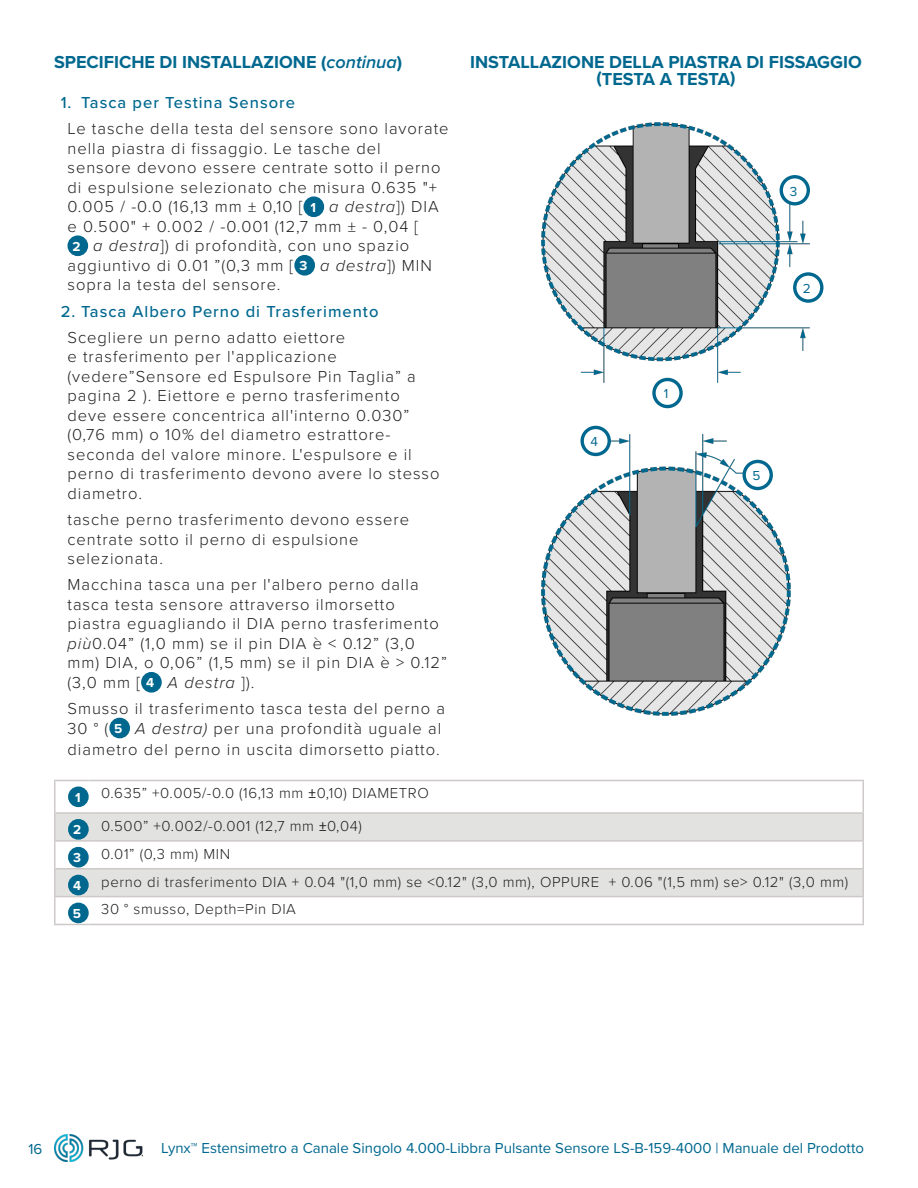
<style>
.page{position:relative;width:918px;height:1188px;background:#fff}
.page>*{position:absolute;margin:0;border:0;box-sizing:border-box;transform-origin:0 0}
.t1{font:700 18px/16.5px "Proxima Nova";color:#00688f;text-align:center}
.t2{font:300 16.5px/19.5px "Proxima Nova";letter-spacing:.06em;color:#212121}
.t3{font:500 16.5px "Proxima Nova";letter-spacing:.06em;color:#00688f}
.t4{font:300 15px "Proxima Nova";letter-spacing:.04em;color:#212121}
.t5{font:15px "Proxima Nova";color:#00688f}
.t6{font:13.5px "Proxima Nova";color:#00688f}
.t7{font:700 13.5px "Proxima Nova";color:#fff}
.s1{font-weight:600;font-style:italic}
.s2{font-weight:700;font-size:13.5px;color:#fff}
.s3{font-style:italic}
.s4{font-weight:500}
</style>
<div class="page">
<img style="left:54px;top:1134px;width:88px;height:27px">
<img style="left:542px;top:434px;width:248px;height:281px">
<img style="left:542px;top:123px;width:268px;height:259px">
<div style="left:305px;top:198px;width:18px;height:18px;background:#00688f;border-radius:50%"></div>
<div style="left:304px;top:196px;width:20px;height:21px;border:3px solid #00688f;border-radius:50%"></div>
<div style="left:69px;top:237px;width:18px;height:18px;background:#00688f;border-radius:50%"></div>
<div style="left:67px;top:235px;width:21px;height:21px;border:3px solid #00688f;border-radius:50%"></div>
<div style="left:296px;top:256px;width:18px;height:18px;background:#00688f;border-radius:50%"></div>
<div style="left:294px;top:255px;width:21px;height:21px;border:3px solid #00688f;border-radius:50%"></div>
<div style="left:143px;top:673px;width:17px;height:18px;background:#00688f;border-radius:50%"></div>
<div style="left:141px;top:672px;width:21px;height:21px;border:3px solid #00688f;border-radius:50%"></div>
<div style="left:111px;top:719px;width:18px;height:18px;background:#00688f;border-radius:50%"></div>
<div style="left:109px;top:718px;width:21px;height:20px;border:3px solid #00688f;border-radius:50%"></div>
<svg style="left:654px;top:379px;width:27px;height:28px"></svg>
<div style="left:652px;top:378px;width:31px;height:30px;border:3px solid #00688f;border-radius:50%"></div>
<div style="left:582px;top:427px;width:27px;height:27px;background:#fff;border-radius:50%"></div>
<div style="left:581px;top:426px;width:30px;height:30px;border:3px solid #00688f;border-radius:50%"></div>
<div style="left:744px;top:461px;width:27px;height:28px;background:#fff;border-radius:50%"></div>
<div style="left:743px;top:460px;width:30px;height:30px;border:3px solid #00688f;border-radius:50%"></div>
<svg style="left:795px;top:274px;width:27px;height:27px"></svg>
<div style="left:793px;top:272px;width:30px;height:31px;border:3px solid #00688f;border-radius:50%"></div>
<div style="left:781px;top:177px;width:27px;height:27px;background:#fff;border-radius:50%"></div>
<div style="left:780px;top:175px;width:30px;height:30px;border:3px solid #00688f;border-radius:50%"></div>
<svg style="left:56px;top:814px;width:806px;height:82px;fill:#e2e2e1"></svg>
<hr style="left:54px;top:780px;width:34px;height:1px;background:#cdc9c8">
<hr style="left:54px;top:781px;width:2px;height:31px;background:#cdc9c8">
<hr style="left:88px;top:780px;width:776px;height:1px;background:#cdc9c8">
<hr style="left:862px;top:781px;width:2px;height:31px;background:#cdc9c8">
<hr style="left:54px;top:812px;width:34px;height:2px;background:#cdc9c8">
<hr style="left:54px;top:814px;width:2px;height:26px;background:#cdc9c8">
<hr style="left:88px;top:812px;width:776px;height:2px;background:#cdc9c8">
<hr style="left:862px;top:814px;width:2px;height:26px;background:#cdc9c8">
<hr style="left:54px;top:840px;width:34px;height:2px;background:#cdc9c8">
<hr style="left:54px;top:842px;width:2px;height:26px;background:#cdc9c8">
<hr style="left:88px;top:840px;width:776px;height:2px;background:#cdc9c8">
<hr style="left:862px;top:842px;width:2px;height:26px;background:#cdc9c8">
<hr style="left:54px;top:868px;width:34px;height:2px;background:#cdc9c8">
<hr style="left:54px;top:870px;width:2px;height:26px;background:#cdc9c8">
<hr style="left:88px;top:868px;width:776px;height:2px;background:#cdc9c8">
<hr style="left:862px;top:870px;width:2px;height:26px;background:#cdc9c8">
<hr style="left:54px;top:896px;width:34px;height:1px;background:#cdc9c8">
<hr style="left:54px;top:897px;width:2px;height:27px;background:#cdc9c8">
<hr style="left:88px;top:896px;width:776px;height:1px;background:#cdc9c8">
<hr style="left:862px;top:897px;width:2px;height:27px;background:#cdc9c8">
<hr style="left:54px;top:924px;width:34px;height:1px;background:#cdc9c8">
<hr style="left:88px;top:924px;width:776px;height:1px;background:#cdc9c8">
<div style="left:70px;top:788px;width:17px;height:18px;background:#00688f;border-radius:50%"></div>
<div style="left:68px;top:787px;width:21px;height:20px;border:3px solid #00688f;border-radius:50%"></div>
<div style="left:70px;top:821px;width:17px;height:17px;background:#00688f;border-radius:50%"></div>
<div style="left:68px;top:819px;width:21px;height:21px;border:3px solid #00688f;border-radius:50%"></div>
<div style="left:70px;top:848px;width:17px;height:18px;background:#00688f;border-radius:50%"></div>
<div style="left:68px;top:847px;width:21px;height:21px;border:3px solid #00688f;border-radius:50%"></div>
<div style="left:70px;top:876px;width:17px;height:18px;background:#00688f;border-radius:50%"></div>
<div style="left:68px;top:875px;width:21px;height:20px;border:3px solid #00688f;border-radius:50%"></div>
<div style="left:70px;top:904px;width:17px;height:18px;background:#00688f;border-radius:50%"></div>
<div style="left:68px;top:903px;width:21px;height:20px;border:3px solid #00688f;border-radius:50%"></div>
<p class="t1" style="left:54px;top:54px;width:350px">SPECIFICHE DI INSTALLAZIONE (<span class="s1">continua</span>)</p>
<p class="t1" style="left:470px;top:54px;width:393px">INSTALLAZIONE DELLA PIASTRA DI FISSAGGIO (TESTA A TESTA)</p>
<p class="t3" style="left:61px;top:90px;width:236px">1. Tasca per Testina Sensore</p>
<p class="t2" style="left:68px;top:118px;width:383px">Le tasche della testa del sensore sono lavorate nella piastra di fissaggio. Le tasche del<br>sensore devono essere centrate sotto il perno di espulsione selezionato che misura 0.635 "+ 0.005 / -0.0 (16,13 mm ± 0,10 [ <span class="s2">1</span> <span class="s3">a destra</span>]) DIA e 0.500" + 0.002 / -0.001 (12,7 mm ± - 0,04 [<br><span class="s2">2</span> <span class="s3">a destra</span>]) di profondità, con uno spazio aggiuntivo di 0.01 ”(0,3 mm [ <span class="s2">3</span> <span class="s3">a destra</span>]) MIN sopra la testa del sensore.</p>
<p class="t3" style="left:61px;top:299px;width:319px">2. Tasca Albero Perno di Trasferimento</p>
<p class="t2" style="left:68px;top:327px;width:374px">Scegliere un perno adatto eiettore<br>e trasferimento per l'applicazione (vedere”Sensore ed Espulsore Pin Taglia” a pagina 2 ). Eiettore e perno trasferimento deve essere concentrica all'interno 0.030” (0,76 mm) o 10% del diametro estrattore&shy;seconda del valore minore. L'espulsore e il perno di trasferimento devono avere lo stesso diametro.</p>
<p class="t2" style="left:68px;top:509px;width:343px">tasche perno trasferimento devono essere centrate sotto il perno di espulsione selezionata.</p>
<p class="t2" style="left:68px;top:574px;width:381px">Macchina tasca una per l'albero perno dalla tasca testa sensore attraverso ilmorsetto piastra eguagliando il DIA perno trasferimento <span class="s3">più</span>0.04” (1,0 mm) se il pin DIA è &lt; 0.12” (3,0 mm) DIA, o 0,06” (1,5 mm) se il pin DIA è &gt; 0.12” (3,0 mm [ <span class="s2">4</span> <span class="s3">A destra</span> ]).</p>
<p class="t2" style="left:68px;top:698px;width:379px">Smusso il trasferimento tasca testa del perno a<br>30 ° ( <span class="s2">5</span> <span class="s3">A destra)</span> per una profondità uguale al</p>
<p class="t2" style="left:68px;top:738px;width:374px">diametro del perno in uscita dimorsetto piatto.</p>
<p class="t6" style="left:591px;top:432px;width:9px">4</p>
<p class="t6" style="left:664px;top:384px;width:6px">1</p>
<p class="t6" style="left:790px;top:181px;width:9px">3</p>
<p class="t6" style="left:803px;top:278px;width:9px">2</p>
<p class="t6" style="left:752px;top:466px;width:9px">5</p>
<p class="t7" style="left:75px;top:788px;width:7px">1</p>
<p class="t4" style="left:101px;top:782px;width:329px">0.635” +0.005/-0.0 (16,13 mm <span class="s4">±</span>0,10) DIAMETRO</p>
<p class="t7" style="left:73px;top:820px;width:10px">2</p>
<p class="t4" style="left:101px;top:815px;width:262px">0.500” +0.002/-0.001 (12,7 mm <span class="s4">±</span>0,04)</p>
<p class="t7" style="left:73px;top:847px;width:9px">3</p>
<p class="t4" style="left:101px;top:843px;width:131px">0.01” (0,3 mm) MIN</p>
<p class="t7" style="left:73px;top:875px;width:10px">4</p>
<p class="t4" style="left:101px;top:870px;width:749px">perno di trasferimento DIA + 0.04 "(1,0 mm) se &lt;0.12" (3,0 mm), OPPURE + 0.06 "(1,5 mm) se&gt; 0.12" (3,0 mm)</p>
<p class="t7" style="left:73px;top:903px;width:10px">5</p>
<p class="t4" style="left:101px;top:898px;width:196px">30 ° smusso, Depth=Pin DIA</p>
<p class="t5" style="left:28px;top:1137px;width:15px">16</p>
<p class="t5" style="left:161px;top:1136px;width:704px">Lynx™ Estensimetro a Canale Singolo 4.000-Libbra Pulsante Sensore LS‑B‑159‑4000 | Manuale del Prodotto</p>
</div>
